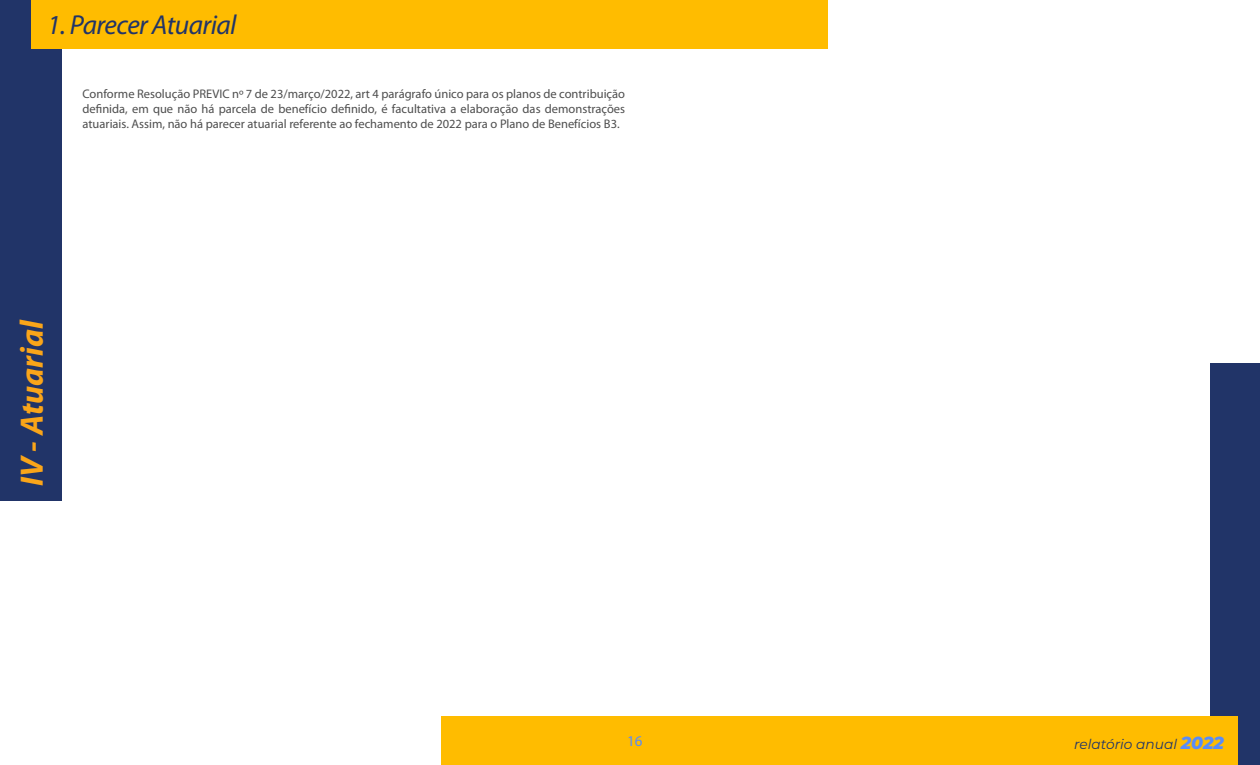
<style>
.page{position:relative;width:1260px;height:765px;background:#fff}
.page>*{position:absolute;margin:0;border:0;box-sizing:border-box;transform-origin:0 0}
.t1{font:italic 700 32.5px "Myriad Pro";color:#faa519}
.t2{font:italic 27.5px "Myriad Pro";letter-spacing:-.02em;color:#213468}
.t3{font:15px "Myriad Pro";color:#588cfa}
.t4{font:italic 13.75px "Montserrat";color:#213468}
.t5{font:12.5px/15px "Myriad Pro";color:#4e4e4e;text-align:justify}
.s1{font-weight:800;font-size:17.5px;color:#588cfa}
</style>
<div class="page">
<div style="left:1210px;top:364px;width:50px;height:401px;background:#213468"></div>
<div style="left:441px;top:716px;width:797px;height:49px;background:#ffbc00"></div>
<div style="left:0;top:0;width:61px;height:500px;background:#213468"></div>
<div style="left:31px;top:0;width:797px;height:49px;background:#ffbc00"></div>
<h2 class="t2" style="left:47px;top:8px;width:191px">1. Parecer Atuarial</h2>
<p class="t5" style="left:82px;top:86px;width:544px">Conforme Resolução PREVIC nº 7 de 23/março/2022, art 4 parágrafo único para os planos de contribuição definida, em que não há parcela de benefício definido, é facultativa a elaboração das demonstrações atuariais. Assim, não há parecer atuarial referente ao fechamento de 2022 para o Plano de Benefícios B3.</p>
<h1 class="t1" style="left:11px;top:486px;width:168px;rotate:-90deg">IV - Atuarial</h1>
<p class="t3" style="left:627px;top:732px;width:17px">16</p>
<p class="t4" style="left:1074px;top:735px;width:151px">relatório anual <span class="s1">2022</span></p>
</div>
